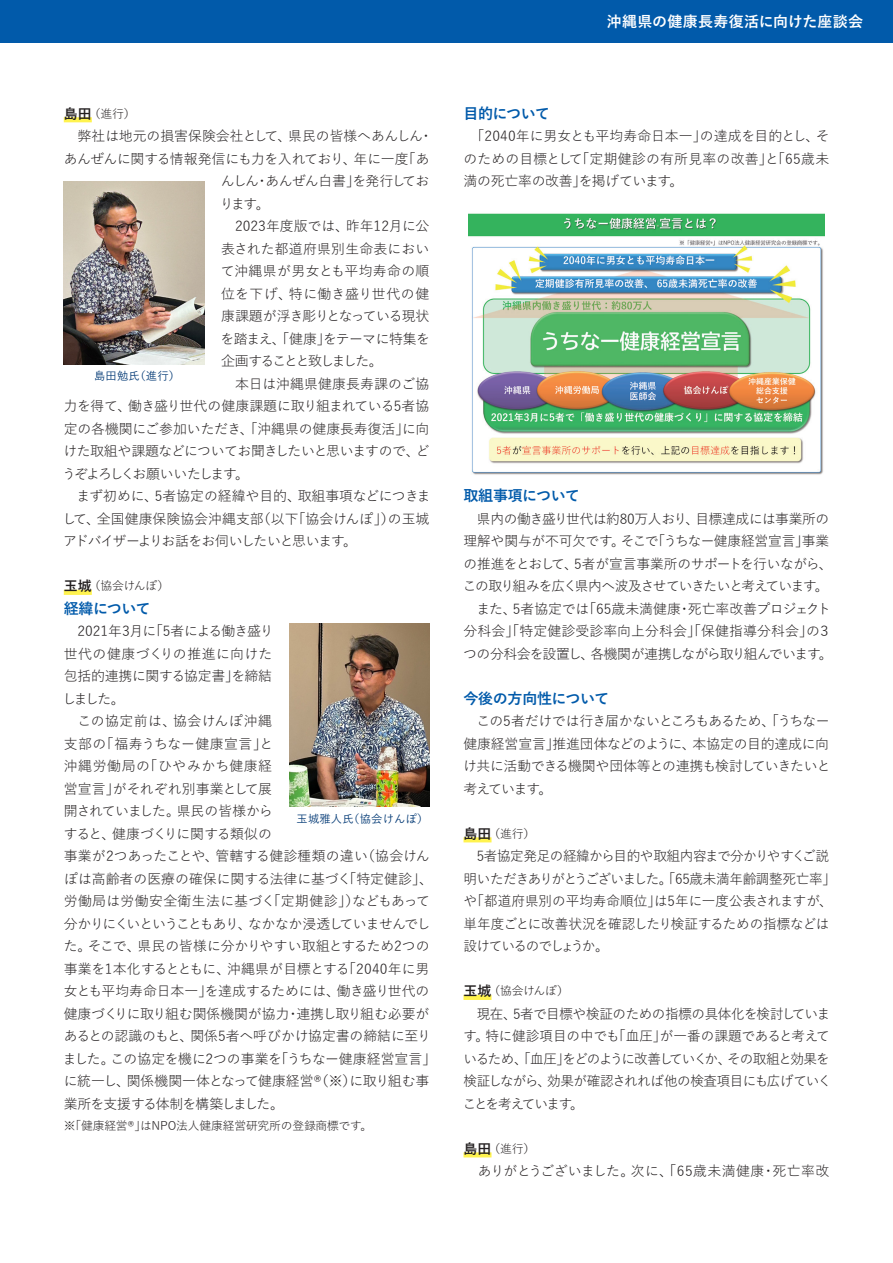
<style>
.page{position:relative;width:893px;height:1263px;background:#fff}
.page>*{position:absolute;margin:0;border:0;box-sizing:border-box;transform-origin:0 0}
.t1{font:700 15px "Yu Go Pr 6 N";letter-spacing:-.025em;color:#015aaa}
.t2{font:700 15px "Yu Go Pr 6 N";letter-spacing:.01em;color:#fff}
.t3{font:13.8px/22.5px "Yu Go Pr 6 N";letter-spacing:-.02em;color:#231f20}
.t4{font:13.8px "Yu Go Pr 6 N";letter-spacing:.025em;color:#231f20}
.t5{font:13.8px "Yu Go Pr 6 N";letter-spacing:.005em;color:#231f20}
.t6{font:13.8px "Yu Go Pr 6 N";letter-spacing:-.045em;color:#231f20}
.t7{font:13.8px "Yu Go Pr 6 N";letter-spacing:-.085em;color:#231f20}
.t8{font:13.8px "Yu Go Pr 6 N";letter-spacing:-.05em;color:#231f20}
.t9{font:13.8px "Yu Go Pr 6 N";letter-spacing:-.055em;color:#231f20}
.t10{font:13.8px "Yu Go Pr 6 N";letter-spacing:-.07em;color:#231f20}
.t11{font:13.8px "Yu Go Pr 6 N";letter-spacing:.015em;color:#231f20}
.t12{font:13.8px "Yu Go Pr 6 N";letter-spacing:.01em;color:#231f20}
.t13{font:13.8px "Yu Go Pr 6 N";letter-spacing:-.135em;color:#231f20}
.t14{font:13.8px "Yu Go Pr 6 N";letter-spacing:-.13em;color:#231f20}
.t15{font:11.85px "Yu Go Pr 6 N";letter-spacing:-.015em;color:#231f20}
.t16{font:500 11.25px "Yu Go Pr 6 N";letter-spacing:.02em;color:#013874}
.s1{font-weight:700;font-size:13.8px}
</style>
<div class="page">
<div style="left:0;top:0;width:893px;height:43px;background:#015aaa"></div>
<div style="left:64px;top:117px;width:28px;height:5px;background:#fff34f"></div>
<div style="left:64px;top:590px;width:28px;height:5px;background:#fff34f"></div>
<div style="left:463px;top:837px;width:28px;height:5px;background:#fff34f"></div>
<div style="left:463px;top:995px;width:28px;height:5px;background:#fff34f"></div>
<div style="left:463px;top:1152px;width:28px;height:5px;background:#fff34f"></div>
<img style="left:64px;top:181px;width:140px;height:183px">
<img style="left:468px;top:213px;width:356px;height:262px">
<img style="left:289px;top:623px;width:140px;height:183px">
<p class="t15" style="left:64px;top:102px;width:73px"><span class="s1">島田</span>（進行）</p>
<p class="t3" style="left:64px;top:123px;width:371px">　弊社は地元の損害保険会社として、県民の皆様へあんしん・</p>
<p class="t3" style="left:64px;top:145px;width:367px">あんぜんに関する情報発信にも力を入れており、年に一度「あ</p>
<p class="t8" style="left:221px;top:168px;width:210px">んしん・あんぜん白書」を発行してお</p>
<p class="t3" style="left:220px;top:190px;width:51px">ります。</p>
<p class="t5" style="left:221px;top:213px;width:210px">　2023年度版では、昨年12月に公</p>
<p class="t11" style="left:221px;top:236px;width:210px">表された都道府県別生命表におい</p>
<p class="t4" style="left:221px;top:258px;width:210px">て沖縄県が男女とも平均寿命の順</p>
<p class="t4" style="left:221px;top:281px;width:210px">位を下げ、特に働き盛り世代の健</p>
<p class="t10" style="left:221px;top:303px;width:210px">康課題が浮き彫りとなっている現状</p>
<p class="t9" style="left:221px;top:326px;width:211px">を踏まえ、「健康」をテーマに特集を</p>
<p class="t14" style="left:221px;top:348px;width:163px">企画することと致しました。</p>
<p class="t12" style="left:221px;top:371px;width:210px">　本日は沖縄県健康長寿課のご協</p>
<p class="t3" style="left:64px;top:393px;width:367px">力を得て、働き盛り世代の健康課題に取り組まれている5者協</p>
<p class="t3" style="left:64px;top:416px;width:367px">定の各機関にご参加いただき、「沖縄県の健康長寿復活」に向</p>
<p class="t6" style="left:64px;top:438px;width:368px">けた取組や課題などについてお聞きしたいと思いますので、ど</p>
<p class="t13" style="left:62px;top:461px;width:188px">うぞよろしくお願いいたします。</p>
<p class="t3" style="left:64px;top:483px;width:368px">　まず初めに、5者協定の経緯や目的、取組事項などにつきま</p>
<p class="t5" style="left:63px;top:506px;width:368px">して、全国健康保険協会沖縄支部（以下「協会けんぽ」）の玉城</p>
<p class="t7" style="left:63px;top:528px;width:296px">アドバイザーよりお話をお伺いしたいと思います。</p>
<p class="t15" style="left:64px;top:575px;width:107px"><span class="s1">玉城</span>（協会けんぽ）</p>
<p class="t1" style="left:64px;top:600px;width:88px">経緯について</p>
<p class="t3" style="left:63px;top:618px;width:375px">　2021年3月に「5者による働き盛り<br>世代の健康づくりの推進に向けた<br>包括的連携に関する協定書」を締結<br>しました。<br>　この協定前は、協会けんぽ沖縄<br>支部の「福寿うちなー健康宣言」と<br>沖縄労働局の「ひやみかち健康経<br>営宣言」がそれぞれ別事業として展<br>開されていました。県民の皆様から<br>すると、健康づくりに関する類似の<br>事業が2つあったことや、管轄する健診種類の違い（協会けんぽは高齢者の医療の確保に関する法律に基づく「特定健診」、労働局は労働安全衛生法に基づく「定期健診」）などもあって分かりにくいということもあり、なかなか浸透していませんでした。そこで、県民の皆様に分かりやすい取組とするため2つの事業を1本化するとともに、沖縄県が目標とする「2040年に男女とも平均寿命日本一」を達成するためには、働き盛り世代の健康づくりに取り組む関係機関が協力・連携し取り組む必要があるとの認識のもと、関係5者へ呼びかけ協定書の締結に至りました。この協定を機に2つの事業を「うちなー健康経営宣言」に統一し、関係機関一体となって健康経営®（※）に取り組む事業所を支援する体制を構築しました。</p>
<p class="t15" style="left:64px;top:1115px;width:310px">※「健康経営®」はNPO法人健康経営研究所の登録商標です。</p>
<p class="t16" style="left:94px;top:366px;width:87px">島田勉氏（進行）</p>
<p class="t16" style="left:297px;top:808px;width:133px">玉城雅人氏（協会けんぽ）</p>
<p class="t2" style="left:607px;top:13px;width:258px">沖縄県の健康長寿復活に向けた座談会</p>
<p class="t1" style="left:463px;top:105px;width:88px">目的について</p>
<p class="t3" style="left:463px;top:123px;width:368px;text-align:justify">　「2040年に男女とも平均寿命日本一」の達成を目的とし、そのための目標として「定期健診の有所見率の改善」と「65歳未満の死亡率の改善」を掲げています。</p>
<p class="t1" style="left:463px;top:487px;width:118px">取組事項について</p>
<p class="t3" style="left:463px;top:505px;width:372px">　県内の働き盛り世代は約80万人おり、目標達成には事業所の理解や関与が不可欠です。そこで「うちなー健康経営宣言」事業の推進をとおして、5者が宣言事業所のサポートを行いながら、この取り組みを広く県内へ波及させていきたいと考えています。　また、5者協定では「65歳未満健康・死亡率改善プロジェクト分科会」「特定健診受診率向上分科会」「保健指導分科会」の３つの分科会を設置し、各機関が連携しながら取り組んでいます。</p>
<p class="t1" style="left:463px;top:690px;width:147px">今後の方向性について</p>
<p class="t3" style="left:463px;top:708px;width:369px;text-align:justify">　この5者だけでは行き届かないところもあるため、「うちなー健康経営宣言」推進団体などのように、本協定の目的達成に向け共に活動できる機関や団体等との連携も検討していきたいと考えています。</p>
<p class="t15" style="left:463px;top:822px;width:73px"><span class="s1">島田</span>（進行）</p>
<p class="t3" style="left:463px;top:843px;width:374px">　5者協定発足の経緯から目的や取組内容まで分かりやすくご説明いただきありがとうございました。「65歳未満年齢調整死亡率」や「都道府県別の平均寿命順位」は5年に一度公表されますが、単年度ごとに改善状況を確認したり検証するための指標などは設けているのでしょうか。</p>
<p class="t15" style="left:463px;top:980px;width:107px"><span class="s1">玉城</span>（協会けんぽ）</p>
<p class="t3" style="left:463px;top:1000px;width:370px;text-align:justify">　現在、5者で目標や検証のための指標の具体化を検討しています。特に健診項目の中でも「血圧」が一番の課題であると考えているため、「血圧」をどのように改善していくか、その取組と効果を検証しながら、効果が確認されれば他の検査項目にも広げていくことを考えています。</p>
<p class="t15" style="left:463px;top:1137px;width:73px"><span class="s1">島田</span>（進行）</p>
<p class="t4" style="left:463px;top:1158px;width:367px">　ありがとうございました。次に、「65歳未満健康・死亡率改</p>
</div>
